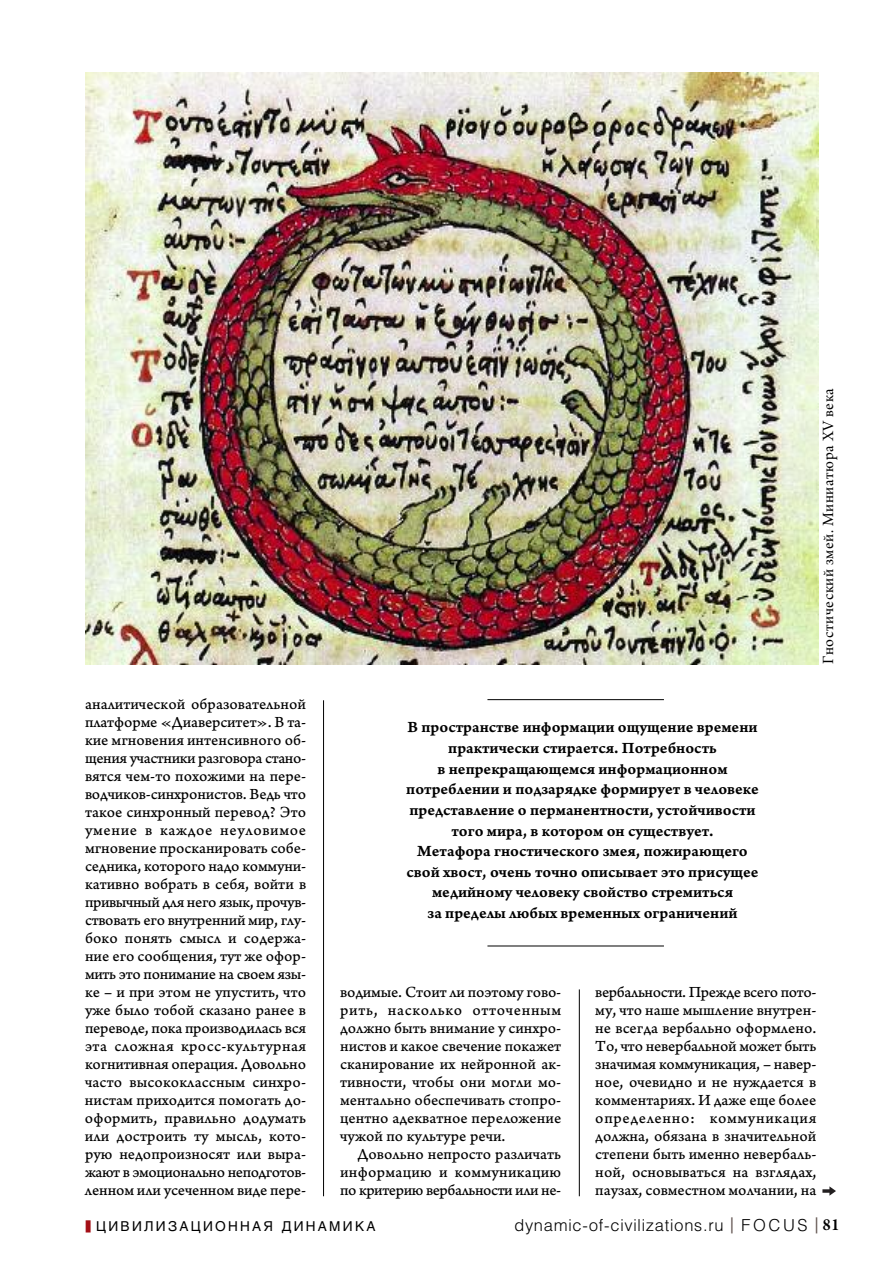
<style>
.page{position:relative;width:893px;height:1263px;background:#fff}
.page>*{position:absolute;margin:0;border:0;box-sizing:border-box;transform-origin:0 0}
.t1{font:16.5px/20.7px "Arno Pro Smbd Caption";color:#000;text-align:center}
.t2{font:300 16.5px "Helios";letter-spacing:.045em;color:#000}
.t3{font:16.5px "Arno Pro Subhead";letter-spacing:.035em;color:#000}
.t4{font:16.2px/18px "Arno Pro Caption";color:#000;text-align:justify}
.t5{font:13.5px "Helios";letter-spacing:.17em;color:#000}
.s1{color:#a40e16}
.s2{font-weight:400;font-size:21px;color:#60534f}
.s3{font-family:"Arno Pro";font-weight:600;font-size:18px}
</style>
<div class="page">
<hr style="left:323px;top:700px;width:1px;height:496px;background:#000">
<hr style="left:579px;top:989px;width:1px;height:207px;background:#000">
<img style="left:85px;top:72px;width:733px;height:592px">
<hr style="left:487px;top:699px;width:177px;height:1px;background:#000">
<hr style="left:487px;top:945px;width:177px;height:1px;background:#000">
<svg style="left:822px;top:1186px;width:14px;height:10px"></svg>
<p class="t4" style="left:85px;top:696px;width:223px">аналитической образовательной платформе «Диаверситет». В та&shy;кие мгновения интенсивного об&shy;щения участники разговора стано&shy;вятся чем-то похожими на пере&shy;водчиков-синхронистов. Ведь что такое синхронный перевод? Это умение в каждое неуловимое мгновение просканировать собе&shy;седника, которого надо коммуни&shy;кативно вобрать в себя, войти в привычный для него язык, прочув&shy;ствовать его внутренний мир, глу&shy;боко понять смысл и содержа&shy;ние его сообщения, тут же офор&shy;мить это понимание на своем язы&shy;ке – и при этом не упустить, что уже было тобой сказано ранее в переводе, пока производилась вся эта сложная кросс-культурная когнитивная операция. Довольно часто высококлассным синхро&shy;нистам приходится помогать до&shy;оформить, правильно додумать или достроить ту мысль, кото&shy;рую недопроизносят или выра&shy;жают в эмоционально неподготов&shy;ленном или усеченном виде пере-</p>
<p class="t1" style="left:406px;top:718px;width:354px">В пространстве информации ощущение времени практически стирается. Потребность<br>в непрекращающемся информационном потреблении и подзарядке формирует в человеке представление о перманентности, устойчивости того мира, в котором он существует.<br>Метафора гностического змея, пожирающего свой хвост, очень точно описывает это присущее медийному человеку свойство стремиться<br>за пределы любых временных ограничений</p>
<p class="t3" style="left:822px;top:664px;width:277px;rotate:-90deg">Гностический змей. Миниатюра XV века</p>
<p class="t4" style="left:340px;top:984px;width:223px">водимые. Стоит ли поэтому гово&shy;рить, насколько отточенным должно быть внимание у синхро&shy;нистов и какое свечение покажет сканирование их нейронной ак&shy;тивности, чтобы они могли мо&shy;ментально обеспечивать стопро&shy;центно адекватное переложение чужой по культуре речи.</p>
<p class="t4" style="left:340px;top:1146px;width:223px;text-indent:17px">Довольно непросто различать информацию и коммуникацию по критерию вербальности или не-</p>
<p class="t4" style="left:595px;top:984px;width:223px">вербальности. Прежде всего пото&shy;му, что наше мышление внутрен&shy;не всегда вербально оформлено.<br>То, что невербальной может быть значимая коммуникация, – навер&shy;ное, очевидно и не нуждается в комментариях. И даже еще более определенно: коммуникация должна, обязана в значительной степени быть именно невербаль&shy;ной, основываться на взглядах, паузах, совместном молчании, на</p>
<p class="t5" style="left:85px;top:1221px;width:292px"><span class="s1">■</span> ЦИВИЛИЗАЦИОННАЯ ДИНАМИКА</p>
<p class="t2" style="left:515px;top:1219px;width:327px">dynamic-of-civilizations.ru <span class="s2">|</span> F O C U S <span class="s2">|</span> <span class="s3">81</span></p>
</div>
